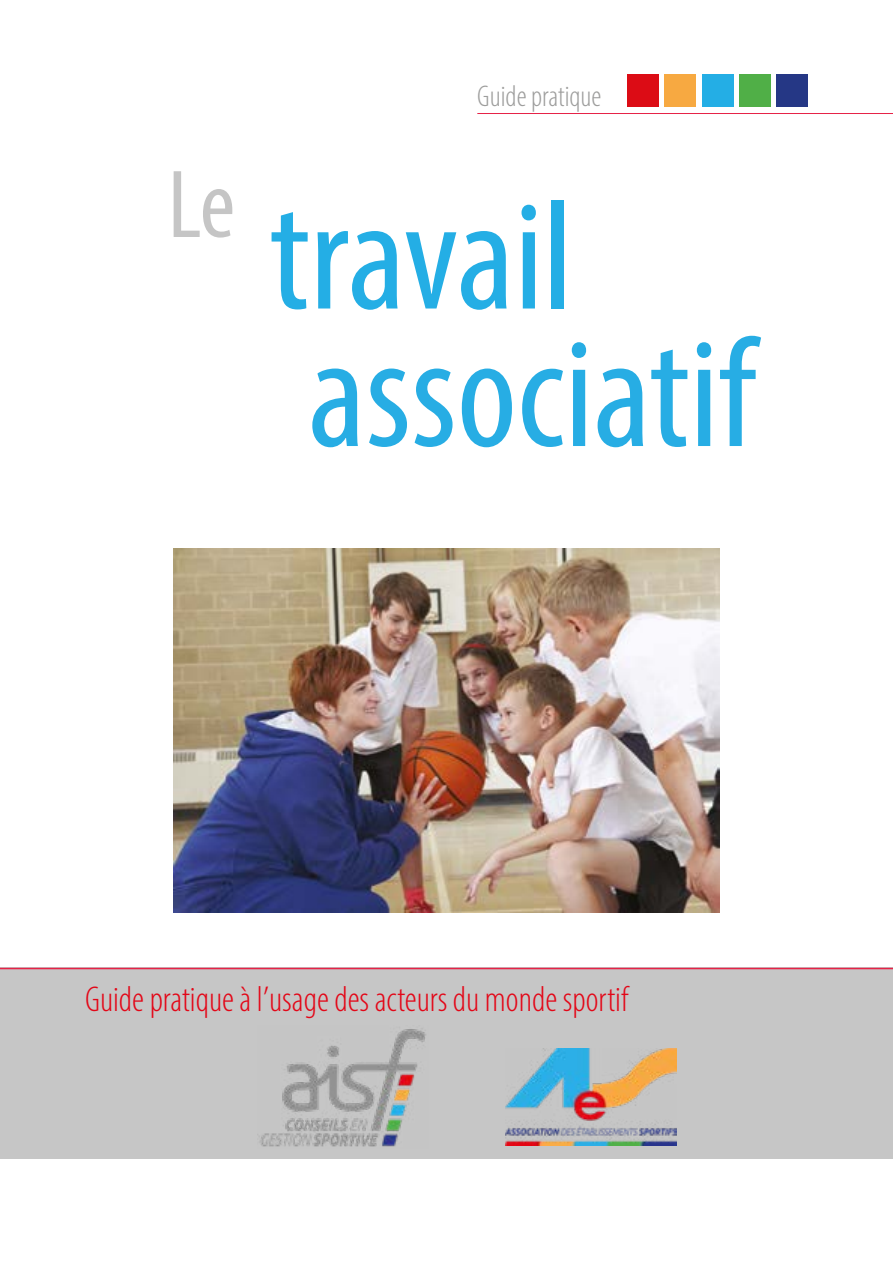
<style>
.page{position:relative;width:893px;height:1263px;background:#fff}
.page>*{position:absolute;margin:0;border:0;box-sizing:border-box;transform-origin:0 0}
.t1{font:condensed 157.5px "Myriad Pro";color:#27ade4}
.t2{font:condensed 157.5px "Myriad Pro";letter-spacing:-.005em;color:#24aee5}
.t3{font:condensed 97.5px "Myriad Pro";color:#c5c5c5}
.t4{font:300 condensed 36px "Myriad Pro";color:#e30617}
.t5{font:300 condensed 30px "Myriad Pro";color:#9d9d9c}
</style>
<div class="page">
<div style="left:0;top:967px;width:893px;height:192px;background:#c6c6c6"></div>
<hr style="left:0;top:968px;width:893px;height:1px;background:#e62247">
<hr style="left:477px;top:113px;width:416px;height:1px;background:#e62247">
<img style="left:257px;top:1028px;width:169px;height:119px">
<img style="left:505px;top:1048px;width:171px;height:98px">
<img style="left:174px;top:549px;width:545px;height:363px">
<div style="left:702px;top:74px;width:31px;height:32px;background:#24aee5"></div>
<div style="left:664px;top:74px;width:32px;height:32px;background:#f7a941"></div>
<div style="left:627px;top:74px;width:32px;height:32px;background:#dc0c15"></div>
<div style="left:739px;top:74px;width:32px;height:32px;background:#50af47"></div>
<div style="left:776px;top:74px;width:32px;height:32px;background:#253785"></div>
<h2 class="t3" style="left:168px;top:146px;width:69px">Le</h2>
<p class="t5" style="left:477px;top:79px;width:126px">Guide pratique</p>
<h1 class="t2" style="left:270px;top:161px;width:305px">travail</h1>
<h1 class="t1" style="left:308px;top:299px;width:448px">associatif</h1>
<p class="t4" style="left:85px;top:978px;width:544px">Guide pratique à l’usage des acteurs du monde sportif</p>
</div>
